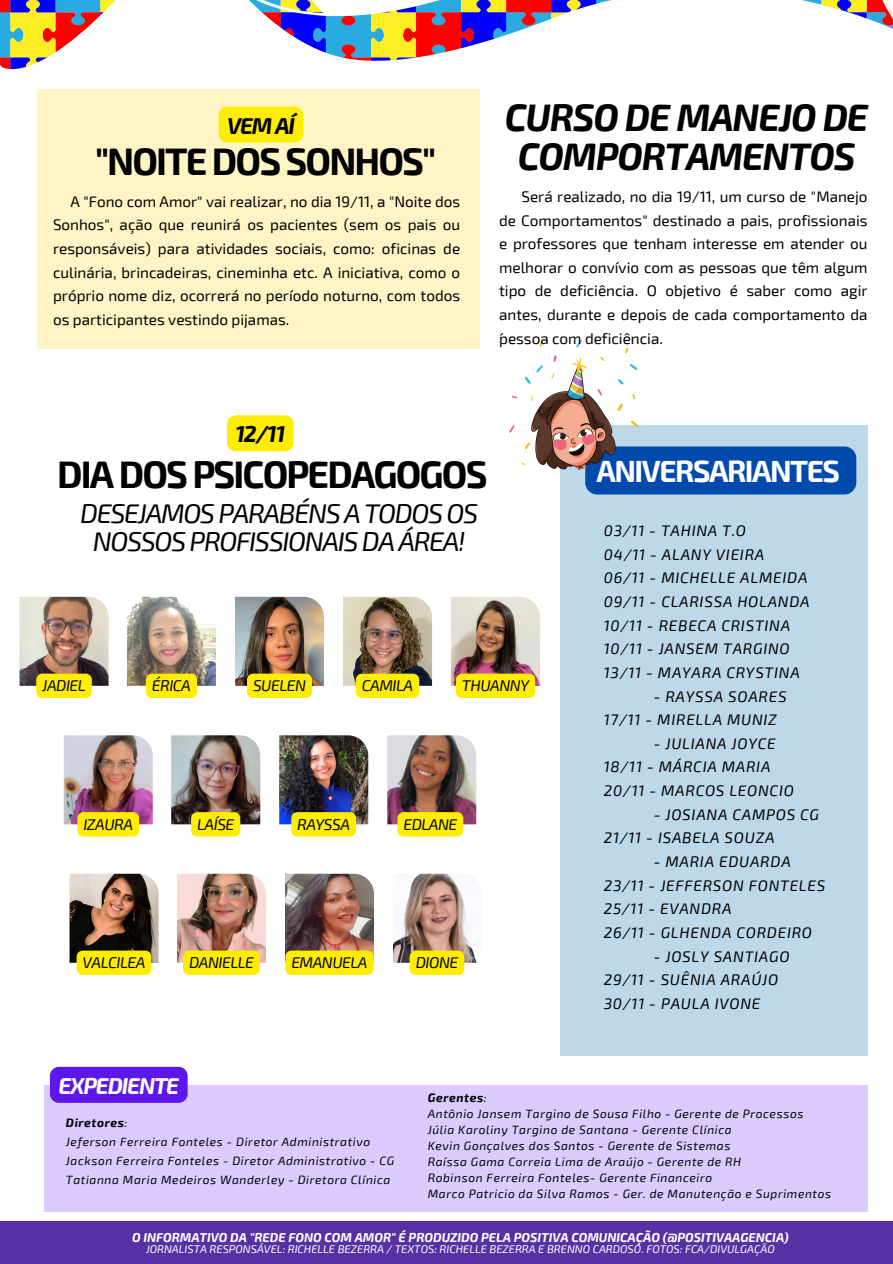
<style>
.page{position:relative;width:893px;height:1264px;background:#fff}
.page>*{position:absolute;margin:0;border:0;box-sizing:border-box;transform-origin:0 0}
.t1{font:700 37.5px "Exo 2";letter-spacing:-.05em;color:#000}
.t2{font:italic 700 37.5px/39.3px "Exo 2";letter-spacing:-.03em;color:#000;text-align:center}
.t3{font:700 30px "Exo 2";letter-spacing:-.05em;color:#fff}
.t4{font:italic 27px/28.2px "Exo 2";letter-spacing:-.05em;color:#000;text-align:center}
.t5{font:italic 700 22.5px "Exo 2";letter-spacing:-.05em;color:#fff}
.t6{font:italic 700 22.5px "Exo 2";letter-spacing:-.05em;color:#000}
.t7{font:italic 15.6px "Exo 2";letter-spacing:-.03em;color:#000}
.t8{font:15.3px/23.7px "Exo 2";color:#000;text-align:justify}
.t9{font:italic 15.3px "Exo 2";letter-spacing:.05em;color:#000}
.t10{font:italic 700 12.6px "Exo 2";color:#fff}
.t11{font:italic 12px "Exo 2";letter-spacing:.05em;color:#000}
.t12{font:italic 700 12px "Exo 2";letter-spacing:.05em;color:#000}
.t13{font:italic 11.1px "Exo 2";color:#fff}
.s1{font-weight:400}
</style>
<div class="page">
<svg style="left:0;top:0;width:892px;height:70px"></svg>
<div style="left:0;top:1221px;width:892px;height:42px;background:#5730a4"></div>
<div style="left:560px;top:425px;width:307px;height:631px;background:#bcd8e9"></div>
<div style="left:45px;top:1085px;width:822px;height:127px;background:#dccbff"></div>
<div style="left:585px;top:446px;width:271px;height:48px;background:#004aad"></div>
<img style="left:509px;top:340px;width:137px;height:139px">
<div style="left:50px;top:1066px;width:138px;height:36px;background:#5e17eb;border-radius:9px"></div>
<div style="left:38px;top:89px;width:442px;height:260px;background:#fff4c6"></div>
<div style="left:218px;top:107px;width:85px;height:36px;background:#ffed00;border-radius:9px"></div>
<div style="left:227px;top:415px;width:67px;height:36px;background:#ffed00;border-radius:9px"></div>
<img style="left:20px;top:597px;width:89px;height:89px">
<img style="left:127px;top:597px;width:89px;height:89px">
<img style="left:235px;top:597px;width:89px;height:89px">
<img style="left:343px;top:597px;width:89px;height:89px">
<img style="left:451px;top:597px;width:89px;height:89px">
<svg style="left:36px;top:673px;width:56px;height:25px"></svg>
<svg style="left:146px;top:673px;width:51px;height:25px"></svg>
<div style="left:247px;top:673px;width:65px;height:25px;background:#ffed00"></div>
<div style="left:456px;top:673px;width:79px;height:25px;background:#ffed00"></div>
<div style="left:356px;top:673px;width:63px;height:25px;background:#ffed00"></div>
<img style="left:64px;top:735px;width:89px;height:89px">
<img style="left:171px;top:735px;width:89px;height:89px">
<img style="left:279px;top:735px;width:89px;height:89px">
<img style="left:387px;top:735px;width:89px;height:89px">
<svg style="left:77px;top:812px;width:62px;height:24px"></svg>
<svg style="left:191px;top:812px;width:49px;height:24px"></svg>
<svg style="left:291px;top:812px;width:65px;height:24px"></svg>
<svg style="left:397px;top:812px;width:66px;height:24px"></svg>
<img style="left:69px;top:873px;width:89px;height:89px">
<img style="left:177px;top:873px;width:89px;height:89px">
<img style="left:285px;top:873px;width:89px;height:89px">
<img style="left:393px;top:873px;width:87px;height:89px">
<div style="left:77px;top:950px;width:74px;height:25px;background:#ffed00"></div>
<div style="left:183px;top:950px;width:77px;height:25px;background:#ffed00"></div>
<div style="left:285px;top:950px;width:88px;height:25px;background:#ffed00"></div>
<svg style="left:409px;top:950px;width:55px;height:25px"></svg>
<p class="t6" style="left:227px;top:111px;width:69px">VEM AÍ</p>
<p class="t1" style="left:95px;top:137px;width:343px">"NOITE DOS SONHOS"</p>
<p class="t8" style="left:53px;top:189px;width:408px;text-indent:17px">A "Fono com Amor" vai realizar, no dia 19/11, a "Noite dos Sonhos", ação que reunirá os pacientes (sem os pais ou responsáveis) para atividades sociais, como: oficinas de culinária, brincadeiras, cineminha etc. A iniciativa, como o próprio nome diz, ocorrerá no período noturno, com todos os participantes vestindo pijamas.</p>
<p class="t2" style="left:505px;top:96px;width:365px">CURSO DE MANEJO DE<br>COMPORTAMENTOS</p>
<p class="t8" style="left:499px;top:184px;width:370px;text-indent:22px">Será realizado, no dia 19/11, um curso de "Manejo de Comportamentos" destinado a pais, profissionais e professores que tenham interesse em atender ou melhorar o convívio com as pessoas que têm algum tipo de deficiência. O objetivo é saber como agir antes, durante e depois de cada comportamento da ´pessoa com deficiência.</p>
<p class="t6" style="left:235px;top:419px;width:51px">12/11</p>
<p class="t1" style="left:57px;top:450px;width:432px">DIA DOS PSICOPEDAGOGOS</p>
<p class="t3" style="left:596px;top:451px;width:245px">ANIVERSARIANTES</p>
<p class="t4" style="left:80px;top:498px;width:399px">DESEJAMOS PARABÉNS A TODOS OS<br>NOSSOS PROFISSIONAIS DA ÁREA!</p>
<p class="t7" style="left:42px;top:675px;width:45px">JADIEL</p>
<p class="t7" style="left:152px;top:675px;width:40px">ÉRICA</p>
<p class="t7" style="left:253px;top:675px;width:54px">SUELEN</p>
<p class="t7" style="left:362px;top:675px;width:53px">CAMILA</p>
<p class="t7" style="left:462px;top:675px;width:69px">THUANNY</p>
<p class="t7" style="left:83px;top:814px;width:51px">IZAURA</p>
<p class="t7" style="left:197px;top:814px;width:39px">LAÍSE</p>
<p class="t7" style="left:297px;top:814px;width:54px">RAYSSA</p>
<p class="t7" style="left:403px;top:814px;width:55px">EDLANE</p>
<p class="t7" style="left:83px;top:952px;width:64px">VALCILEA</p>
<p class="t7" style="left:189px;top:952px;width:66px">DANIELLE</p>
<p class="t7" style="left:291px;top:952px;width:78px">EMANUELA</p>
<p class="t7" style="left:415px;top:952px;width:44px">DIONE</p>
<p class="t9" style="left:603px;top:521px;width:144px">03/11 - TAHINA T.O</p>
<p class="t9" style="left:603px;top:544px;width:162px">04/11 - ALANY VIEIRA</p>
<p class="t9" style="left:603px;top:568px;width:205px">06/11 - MICHELLE ALMEIDA</p>
<p class="t9" style="left:603px;top:591px;width:207px">09/11 - CLARISSA HOLANDA</p>
<p class="t9" style="left:603px;top:615px;width:188px">10/11 - REBECA CRISTINA</p>
<p class="t9" style="left:603px;top:639px;width:187px">10/11 - JANSEM TARGINO</p>
<p class="t9" style="left:603px;top:662px;width:197px">13/11 - MAYARA CRYSTINA</p>
<p class="t9" style="left:653px;top:686px;width:134px">- RAYSSA SOARES</p>
<p class="t9" style="left:603px;top:710px;width:175px">17/11 - MIRELLA MUNIZ</p>
<p class="t9" style="left:653px;top:733px;width:123px">- JULIANA JOYCE</p>
<p class="t9" style="left:603px;top:757px;width:168px">18/11 - MÁRCIA MARIA</p>
<p class="t9" style="left:603px;top:780px;width:192px">20/11 - MARCOS LEONCIO</p>
<p class="t9" style="left:653px;top:804px;width:167px">- JOSIANA CAMPOS CG</p>
<p class="t9" style="left:603px;top:828px;width:172px">21/11 - ISABELA SOUZA</p>
<p class="t9" style="left:653px;top:851px;width:138px">- MARIA EDUARDA</p>
<p class="t9" style="left:603px;top:875px;width:223px">23/11 - JEFFERSON FONTELES</p>
<p class="t9" style="left:603px;top:899px;width:129px">25/11 - EVANDRA</p>
<p class="t9" style="left:603px;top:922px;width:210px">26/11 - GLHENDA CORDEIRO</p>
<p class="t9" style="left:653px;top:946px;width:137px">- JOSLY SANTIAGO</p>
<p class="t9" style="left:603px;top:969px;width:176px">29/11 - SUÊNIA ARAÚJO</p>
<p class="t9" style="left:603px;top:993px;width:158px">30/11 - PAULA IVONE</p>
<p class="t5" style="left:58px;top:1071px;width:122px">EXPEDIENTE</p>
<p class="t12" style="left:66px;top:1115px;width:63px">Diretores<span class="s1">:</span></p>
<p class="t11" style="left:66px;top:1134px;width:306px">Jeferson Ferreira Fonteles - Diretor Administrativo</p>
<p class="t11" style="left:66px;top:1153px;width:330px">Jackson Ferreira Fonteles - Diretor Administrativo - CG</p>
<p class="t11" style="left:66px;top:1172px;width:326px">Tatianna Maria Medeiros Wanderley - Diretora Clínica</p>
<p class="t12" style="left:428px;top:1089px;width:60px">Gerentes<span class="s1">:</span></p>
<p class="t11" style="left:428px;top:1105px;width:377px">Antônio Jansem Targino de Sousa Filho - Gerente de Processos</p>
<p class="t11" style="left:428px;top:1121px;width:305px">Júlia Karoliny Targino de Santana - Gerente Clínica</p>
<p class="t11" style="left:428px;top:1137px;width:304px">Kevin Gonçalves dos Santos - Gerente de Sistemas</p>
<p class="t11" style="left:428px;top:1153px;width:315px">Raíssa Gama Correia Lima de Araújo - Gerente de RH</p>
<p class="t11" style="left:428px;top:1169px;width:286px">Robinson Ferreira Fonteles- Gerente Financeiro</p>
<p class="t11" style="left:428px;top:1185px;width:405px">Marco Patricio da Silva Ramos - Ger. de Manutenção e Suprimentos</p>
<p class="t10" style="left:132px;top:1228px;width:658px">O INFORMATIVO DA "REDE FONO COM AMOR" É PRODUZIDO PELA POSITIVA COMUNICAÇÃO (@POSITIVAAGENCIA)</p>
<p class="t13" style="left:146px;top:1241px;width:630px">JORNALISTA RESPONSÁVEL: RICHELLE BEZERRA / TEXTOS: RICHELLE BEZERRA E BRENNO CARDOSO. FOTOS: FCA/DIVULGAÇÃO</p>
</div>
